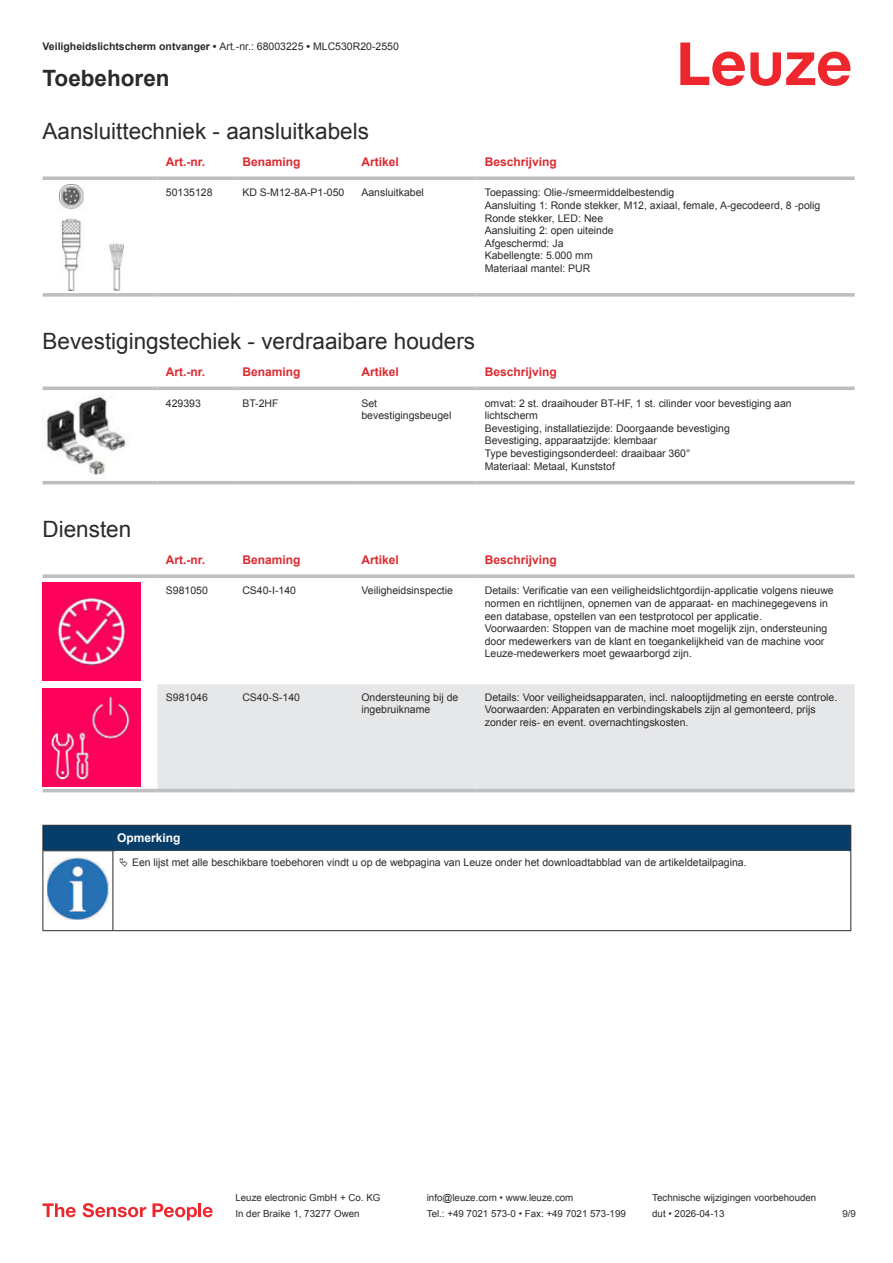
<style>
.page{position:relative;width:893px;height:1263px;background:#fff}
.page>*{position:absolute;margin:0;border:0;box-sizing:border-box;transform-origin:0 0}
.t1{font:22.5px "Arial";color:#2b292a}
.t2{font:700 22.5px "Arial";color:#2b292a}
.t3{font:700 12px "Arial";color:#db2a30}
.t4{font:700 12px "Arial";color:#fff}
.t5{font:10.5px/12.6px "Arial";color:#2b292a}
.t6{font:700 10.5px "Arial";color:#2b292a}
.t7{font:9.75px "Arial";color:#2b292a}
.s1{font-weight:400}
</style>
<div class="page">
<svg style="left:680px;top:43px;width:170px;height:43px"></svg>
<svg style="left:43px;top:176px;width:114px;height:4px"></svg>
<svg style="left:157px;top:176px;width:77px;height:4px"></svg>
<svg style="left:234px;top:176px;width:119px;height:4px"></svg>
<svg style="left:353px;top:176px;width:123px;height:4px"></svg>
<svg style="left:476px;top:176px;width:379px;height:4px;background:#c4c6c8"></svg>
<svg style="left:43px;top:293px;width:114px;height:4px"></svg>
<svg style="left:157px;top:293px;width:77px;height:4px"></svg>
<svg style="left:234px;top:293px;width:119px;height:4px"></svg>
<svg style="left:353px;top:293px;width:123px;height:4px"></svg>
<svg style="left:476px;top:293px;width:379px;height:4px;background:#c3c5c7"></svg>
<img style="left:59px;top:184px;width:65px;height:107px">
<svg style="left:43px;top:478px;width:812px;height:7px"></svg>
<svg style="left:43px;top:386px;width:114px;height:4px"></svg>
<svg style="left:157px;top:386px;width:77px;height:4px"></svg>
<svg style="left:234px;top:386px;width:119px;height:4px"></svg>
<svg style="left:353px;top:386px;width:123px;height:4px"></svg>
<svg style="left:476px;top:386px;width:379px;height:4px;background:#c5c7c9"></svg>
<hr style="left:43px;top:481px;width:114px;height:3px;background:#bdbfc1">
<hr style="left:157px;top:481px;width:77px;height:3px;background:#bdbfc1">
<hr style="left:234px;top:481px;width:119px;height:3px;background:#bdbfc1">
<hr style="left:353px;top:481px;width:123px;height:3px;background:#bdbfc1">
<hr style="left:476px;top:481px;width:379px;height:3px;background:#bdbfc1">
<img style="left:43px;top:395px;width:84px;height:80px">
<svg style="left:43px;top:582px;width:812px;height:211px"></svg>
<div style="left:157px;top:684px;width:698px;height:105px;background:#e6e7e9"></div>
<svg style="left:43px;top:574px;width:114px;height:4px"></svg>
<svg style="left:157px;top:574px;width:77px;height:4px"></svg>
<svg style="left:234px;top:574px;width:119px;height:4px"></svg>
<svg style="left:353px;top:574px;width:123px;height:4px"></svg>
<svg style="left:476px;top:574px;width:379px;height:4px;background:#c3c5c7"></svg>
<hr style="left:43px;top:789px;width:114px;height:3px;background:#bdbfc1">
<hr style="left:157px;top:789px;width:77px;height:3px;background:#bdbfc1">
<hr style="left:234px;top:789px;width:119px;height:3px;background:#bdbfc1">
<hr style="left:353px;top:789px;width:123px;height:3px;background:#bdbfc1">
<hr style="left:476px;top:789px;width:379px;height:3px;background:#bdbfc1">
<img style="left:43px;top:582px;width:97px;height:98px">
<img style="left:43px;top:688px;width:97px;height:98px">
<div style="left:43px;top:825px;width:808px;height:26px;background:#063d69"></div>
<hr style="left:113px;top:850px;width:738px;height:1px;background:#2b292a">
<hr style="left:43px;top:851px;width:1px;height:75px;background:#2b292a">
<hr style="left:113px;top:851px;width:1px;height:75px;background:#2b292a">
<hr style="left:850px;top:851px;width:1px;height:75px;background:#2b292a">
<hr style="left:43px;top:930px;width:70px;height:1px;background:#2b292a">
<hr style="left:113px;top:930px;width:738px;height:1px;background:#2b292a">
<img style="left:47px;top:857px;width:61px;height:63px">
<svg style="left:43px;top:1203px;width:33px;height:14px"></svg>
<svg style="left:83px;top:1203px;width:63px;height:14px"></svg>
<svg style="left:153px;top:1203px;width:44px;height:17px"></svg>
<hr style="left:198px;top:1203px;width:3px;height:14px;background:#ed272d">
<svg style="left:203px;top:1207px;width:10px;height:10px"></svg>
<p class="t6" style="left:43px;top:43px;width:358px">Veiligheidslichtscherm ontvanger • <span class="s1">Art.-nr.: 68003225</span> • <span class="s1">MLC530R20-2550</span></p>
<h1 class="t2" style="left:43px;top:70px;width:129px">Toebehoren</h1>
<h1 class="t1" style="left:43px;top:123px;width:328px">Aansluittechniek - aansluitkabels</h1>
<p class="t3" style="left:166px;top:157px;width:41px">Art.-nr.</p>
<p class="t3" style="left:242px;top:157px;width:60px">Benaming</p>
<p class="t3" style="left:361px;top:157px;width:39px">Artikel</p>
<p class="t3" style="left:485px;top:157px;width:74px">Beschrijving</p>
<p class="t5" style="left:166px;top:187px;width:48px">50135128</p>
<p class="t5" style="left:242px;top:187px;width:104px">KD S-M12-8A-P1- 050</p>
<p class="t5" style="left:361px;top:187px;width:64px">Aansluitkabel</p>
<p class="t5" style="left:485px;top:187px;width:337px">Toepassing: Olie-/smeermiddelbestendig<br>Aansluiting 1: Ronde stekker, M12, axiaal, female, A-gecodeerd, 8 -polig Ronde stekker, LED: Nee<br>Aansluiting 2: open uiteinde<br>Afgeschermd: Ja<br>Kabellengte: 5.000 mm<br>Materiaal mantel: PUR</p>
<h1 class="t1" style="left:43px;top:333px;width:434px">Bevestigingstechiek - verdraaibare houders</h1>
<p class="t3" style="left:166px;top:367px;width:41px">Art.-nr.</p>
<p class="t3" style="left:242px;top:367px;width:60px">Benaming</p>
<p class="t3" style="left:361px;top:367px;width:39px">Artikel</p>
<p class="t3" style="left:485px;top:367px;width:74px">Beschrijving</p>
<p class="t5" style="left:166px;top:397px;width:37px">429393</p>
<p class="t5" style="left:242px;top:397px;width:38px">BT-2HF</p>
<p class="t5" style="left:361px;top:397px;width:91px">Set bevestigingsbeugel</p>
<p class="t5" style="left:485px;top:397px;width:308px">omvat: 2 st. draaihouder BT-HF, 1 st. cilinder voor bevestiging aan lichtscherm<br>Bevestiging, installatiezijde: Doorgaande bevestiging<br>Bevestiging, apparaatzijde: klembaar<br>Type bevestigingsonderdeel: draaibaar 360°<br>Materiaal: Metaal, Kunststof</p>
<h1 class="t1" style="left:43px;top:521px;width:90px">Diensten</h1>
<p class="t3" style="left:166px;top:555px;width:41px">Art.-nr.</p>
<p class="t3" style="left:242px;top:555px;width:60px">Benaming</p>
<p class="t3" style="left:361px;top:555px;width:39px">Artikel</p>
<p class="t3" style="left:485px;top:555px;width:74px">Beschrijving</p>
<p class="t5" style="left:166px;top:585px;width:44px">S981050</p>
<p class="t5" style="left:242px;top:585px;width:55px">CS40-I-140</p>
<p class="t5" style="left:361px;top:585px;width:93px">Veiligheidsinspectie</p>
<p class="t5" style="left:485px;top:585px;width:350px">Details: Verificatie van een veiligheidslichtgordijn-applicatie volgens nieuwe normen en richtlijnen, opnemen van de apparaat- en machinegegevens in een database, opstellen van een testprotocol per applicatie.<br>Voorwaarden: Stoppen van de machine moet mogelijk zijn, ondersteuning door medewerkers van de klant en toegankelijkheid van de machine voor Leuze-medewerkers moet gewaarborgd zijn.</p>
<p class="t5" style="left:166px;top:692px;width:44px">S981046</p>
<p class="t5" style="left:242px;top:692px;width:59px">CS40-S-140</p>
<p class="t5" style="left:361px;top:692px;width:98px">Ondersteuning bij de ingebruikname</p>
<p class="t5" style="left:485px;top:692px;width:354px">Details: Voor veiligheidsapparaten, incl. nalooptijdmeting en eerste controle.<br>Voorwaarden: Apparaten en verbindingskabels zijn al gemonteerd, prijs zonder reis- en event. overnachtingskosten.</p>
<p class="t4" style="left:117px;top:833px;width:65px">Opmerking</p>
<p class="t5" style="left:132px;top:856px;width:616px">Een lijst met alle beschikbare toebehoren vindt u op de webpagina van Leuze onder het downloadtabblad van de artikeldetailpagina.</p>
<p class="t7" style="left:235px;top:1194px;width:146px">Leuze electronic GmbH + Co. KG</p>
<p class="t7" style="left:427px;top:1194px;width:148px">info@leuze.com • www.leuze.com</p>
<p class="t7" style="left:652px;top:1194px;width:166px">Technische wijzigingen voorbehouden</p>
<p class="t7" style="left:235px;top:1210px;width:126px">In der Braike 1, 73277 Owen</p>
<p class="t7" style="left:427px;top:1210px;width:201px">Tel.: +49 7021 573-0 • Fax: +49 7021 573-199</p>
<p class="t7" style="left:652px;top:1210px;width:74px">dut • 2026-04-13</p>
<p class="t7" style="left:842px;top:1210px;width:15px">9 /9</p>
</div>
